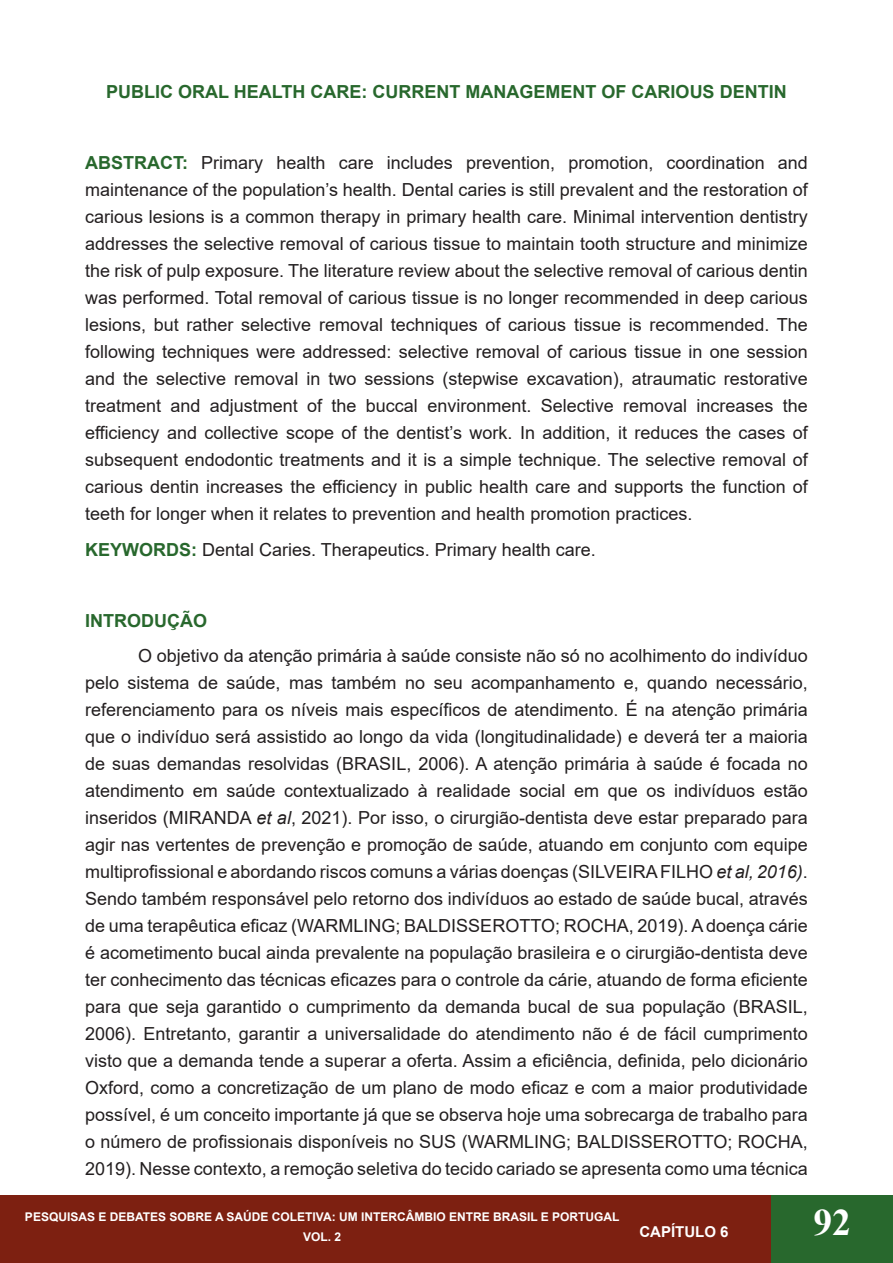
<style>
.page{position:relative;width:893px;height:1263px;background:#fff}
.page>*{position:absolute;margin:0;border:0;box-sizing:border-box;transform-origin:0 0}
.t1{font:700 37.5px "Times New Roman";color:#fff}
.t2{font:18px/27px "Arial";color:#231f20;text-align:justify}
.t3{font:700 18px "Arial";color:#28682d}
.t4{font:700 15px "Arial";color:#fff}
.t5{font:700 12px/20.2px "Arial";color:#fff;text-align:center}
.s1{font-weight:700;color:#28682d}
.s2{font-style:italic}
</style>
<div class="page">
<div style="left:0;top:1196px;width:893px;height:67px;background:#7d2011"></div>
<div style="left:771px;top:1196px;width:122px;height:67px;background:#28682d"></div>
<p class="t3" style="left:106px;top:79px;width:682px">PUBLIC ORAL HEALTH CARE: CURRENT MANAGEMENT OF CARIOUS DENTIN</p>
<p class="t2" style="left:85px;top:149px;width:724px"><span class="s1">ABSTRACT:</span> Primary health care includes prevention, promotion, coordination and maintenance of the population’s health. Dental caries is still prevalent and the restoration of carious lesions is a common therapy in primary health care. Minimal intervention dentistry addresses the selective removal of carious tissue to maintain tooth structure and minimize the risk of pulp exposure. The literature review about the selective removal of carious dentin was performed. Total removal of carious tissue is no longer recommended in deep carious lesions, but rather selective removal techniques of carious tissue is recommended. The following techniques were addressed: selective removal of carious tissue in one session and the selective removal in two sessions (stepwise excavation), atraumatic restorative treatment and adjustment of the buccal environment. Selective removal increases the efficiency and collective scope of the dentist’s work. In addition, it reduces the cases of subsequent endodontic treatments and it is a simple technique. The selective removal of carious dentin increases the efficiency in public health care and supports the function of teeth for longer when it relates to prevention and health promotion practices.</p>
<p class="t2" style="left:85px;top:536px;width:512px"><span class="s1">KEYWORDS:</span> Dental Caries. Therapeutics. Primary health care.</p>
<p class="t3" style="left:85px;top:608px;width:123px">INTRODUÇÃO</p>
<p class="t2" style="left:85px;top:642px;width:724px;text-indent:53px">O objetivo da atenção primária à saúde consiste não só no acolhimento do indivíduo pelo sistema de saúde, mas também no seu acompanhamento e, quando necessário, referenciamento para os níveis mais específicos de atendimento. É na atenção primária que o indivíduo será assistido ao longo da vida (longitudinalidade) e deverá ter a maioria de suas demandas resolvidas (BRASIL, 2006). A atenção primária à saúde é focada no atendimento em saúde contextualizado à realidade social em que os indivíduos estão inseridos (MIRANDA <span class="s2">et al</span>, 2021). Por isso, o cirurgião-dentista deve estar preparado para agir nas vertentes de prevenção e promoção de saúde, atuando em conjunto com equipe multiprofissional e abordando riscos comuns a várias doenças (SILVEIRA FILHO <span class="s2">et al, 2016)</span>.<br>Sendo também responsável pelo retorno dos indivíduos ao estado de saúde bucal, através de uma terapêutica eficaz (WARMLING; BALDISSEROTTO; ROCHA, 2019). A doença cárie é acometimento bucal ainda prevalente na população brasileira e o cirurgião-dentista deve ter conhecimento das técnicas eficazes para o controle da cárie, atuando de forma eficiente para que seja garantido o cumprimento da demanda bucal de sua população (BRASIL, 2006). Entretanto, garantir a universalidade do atendimento não é de fácil cumprimento visto que a demanda tende a superar a oferta. Assim a eficiência, definida, pelo dicionário Oxford, como a concretização de um plano de modo eficaz e com a maior produtividade possível, é um conceito importante já que se observa hoje uma sobrecarga de trabalho para o número de profissionais disponíveis no SUS (WARMLING; BALDISSEROTTO; ROCHA, 2019). Nesse contexto, a remoção seletiva do tecido cariado se apresenta como uma técnica</p>
<p class="t5" style="left:25px;top:1207px;width:596px">PESQUISAS E DEBATES SOBRE A SAÚDE COLETIVA: UM INTERCÂMBIO ENTRE BRASIL E PORTUGAL<br>VOL. 2</p>
<p class="t4" style="left:639px;top:1221px;width:91px">CAPÍTULO 6</p>
<h1 class="t1" style="left:813px;top:1195px;width:39px">92</h1>
</div>
